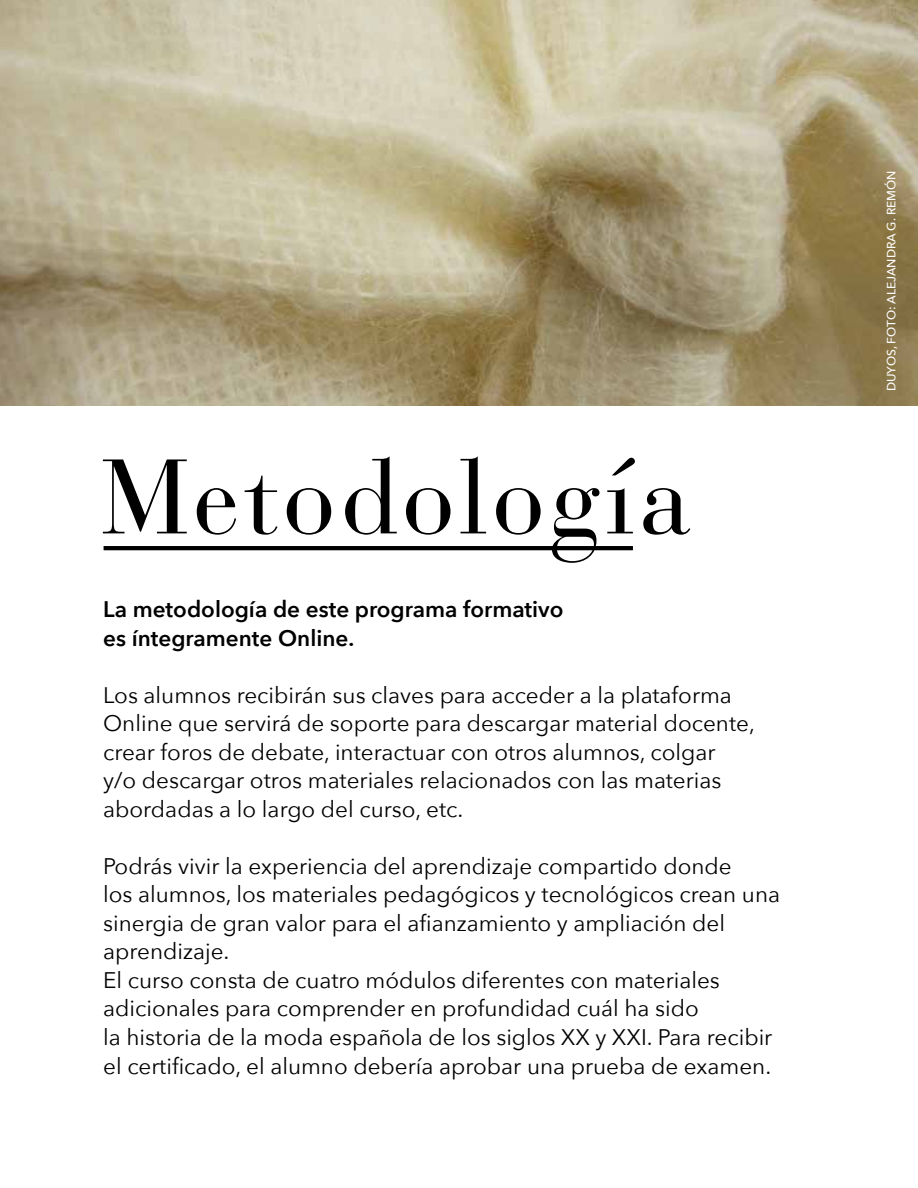
<style>
.page{position:relative;width:918px;height:1188px;background:#fff}
.page>*{position:absolute;margin:0;border:0;box-sizing:border-box;transform-origin:0 0}
.t1{font:105px "Bauer Bodoni";letter-spacing:.04em;color:#000}
.t2{font:22.5px/28.5px "Avenir Next";color:#000}
.t3{font:600 22.5px/28.5px "Avenir Next";color:#000}
.t4{font:500 12px "Avenir Next";color:#fff}
</style>
<div class="page">
<hr style="left:104px;top:546px;width:529px;height:4px;background:#000">
<img style="left:0;top:0;width:918px;height:406px">
<h1 class="t1" style="left:101px;top:435px;width:592px">Metodología</h1>
<p class="t3" style="left:103px;top:595px;width:462px">La metodología de este programa formativo es íntegramente Online.</p>
<p class="t2" style="left:103px;top:680px;width:653px">Los alumnos recibirán sus claves para acceder a la plataforma Online que servirá de soporte para descargar material docente, crear foros de debate, interactuar con otros alumnos, colgar<br>y/o descargar otros materiales relacionados con las materias abordadas a lo largo del curso, etc.</p>
<p class="t2" style="left:103px;top:851px;width:678px">Podrás vivir la experiencia del aprendizaje compartido donde<br>los alumnos, los materiales pedagógicos y tecnológicos crean una sinergia de gran valor para el afianzamiento y ampliación del aprendizaje.<br>El curso consta de cuatro módulos diferentes con materiales adicionales para comprender en profundidad cuál ha sido<br>la historia de la moda española de los siglos XX y XXI. Para recibir el certificado, el alumno debería aprobar una prueba de examen.</p>
<p class="t4" style="left:881px;top:391px;width:222px;rotate:-90deg">DUYOS, FOTO: ALEJANDRA G. REMÓN</p>
</div>
